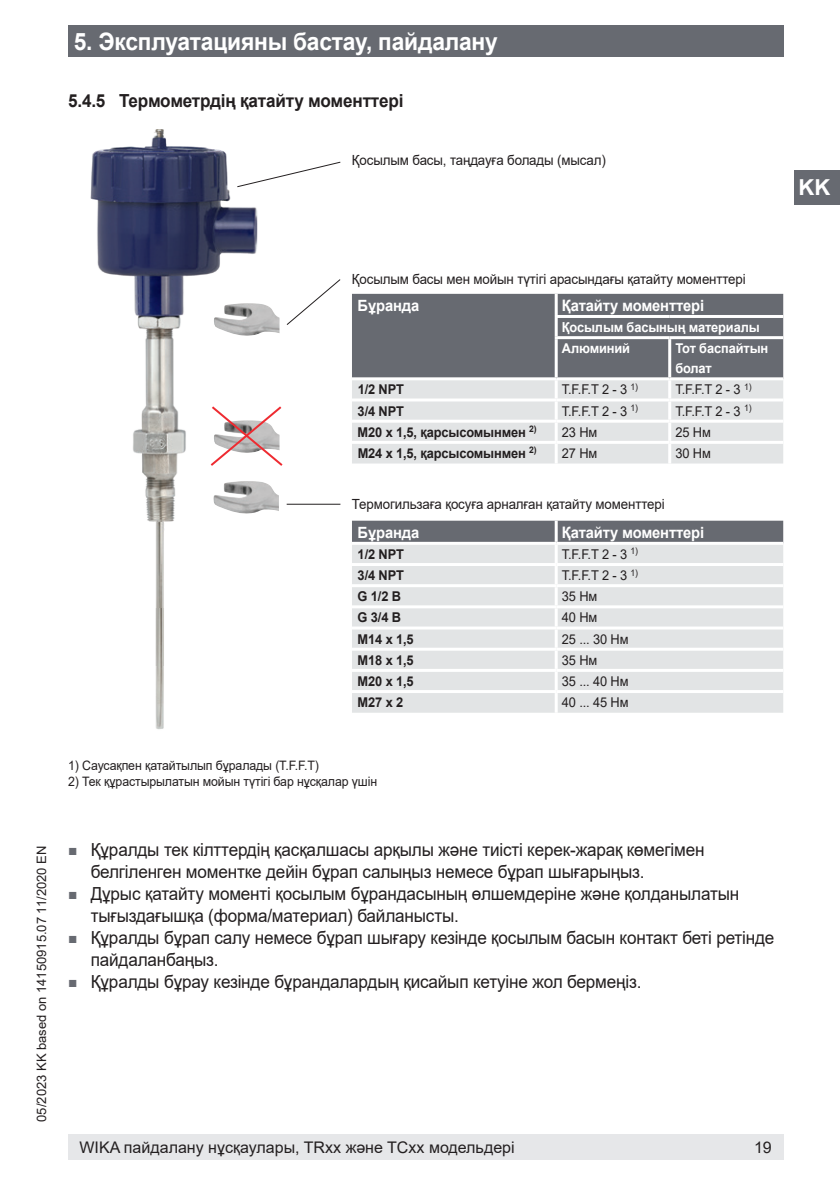
<style>
.page{position:relative;width:840px;height:1191px;background:#fff}
.page>*{position:absolute;margin:0;border:0;box-sizing:border-box;transform-origin:0 0}
.t1{font:700 24px "Arial";letter-spacing:-.01em;color:#fff;scale:.95 1}
.t2{font:700 22px "Arial";color:#fff}
.t3{font:18px/22px "Arial";letter-spacing:-.01em;color:#231f20;scale:.95 1}
.t4{font:700 18px "Arial";letter-spacing:-.01em;color:#231f20;scale:.95 1}
.t5{font:16px "Arial";color:#231f20}
.t6{font:700 15.6px "Arial";letter-spacing:-.01em;color:#fff;scale:.95 1}
.t7{font:14px "Arial";letter-spacing:-.01em;color:#231f20;scale:.95 1}
.t8{font:13.6px "Arial";letter-spacing:-.01em;color:#231f20;scale:.95 1}
.t9{font:700 13.6px "Arial";letter-spacing:-.01em;color:#231f20;scale:.95 1}
.t10{font:700 13.6px/21.2px "Arial";letter-spacing:-.01em;color:#fff;scale:.95 1}
.t11{font:13px "Arial";letter-spacing:-.01em;color:#231f20;scale:.95 1}
.t12{font:13px "Arial";letter-spacing:-.01em;color:#231f20}
.s1{font-size:15.4px;color:#676a71}
</style>
<div class="page">
<div style="left:68px;top:26px;width:714px;height:31px;background:#676a71"></div>
<div style="left:794px;top:170px;width:45px;height:34px;background:#676a71"></div>
<div style="left:68px;top:1134px;width:714px;height:25px;background:#e6e7e9"></div>
<svg style="left:352px;top:294px;width:430px;height:169px;background:#a2a4a9"></svg>
<hr style="left:554px;top:315px;width:115px;height:3px;background:#fff">
<hr style="left:669px;top:315px;width:113px;height:3px;background:#fff">
<hr style="left:554px;top:336px;width:115px;height:3px;background:#fff">
<hr style="left:669px;top:336px;width:113px;height:3px;background:#fff">
<hr style="left:667px;top:339px;width:3px;height:38px;background:#fff">
<hr style="left:554px;top:380px;width:3px;height:18px;background:#fff">
<hr style="left:667px;top:380px;width:3px;height:18px;background:#fff">
<hr style="left:352px;top:398px;width:204px;height:3px;background:#fff">
<hr style="left:556px;top:398px;width:113px;height:3px;background:#fff">
<hr style="left:554px;top:401px;width:3px;height:19px;background:#fff">
<hr style="left:669px;top:398px;width:113px;height:3px;background:#fff">
<hr style="left:667px;top:401px;width:3px;height:19px;background:#fff">
<hr style="left:352px;top:420px;width:204px;height:3px;background:#fff">
<hr style="left:556px;top:420px;width:113px;height:3px;background:#fff">
<hr style="left:554px;top:423px;width:3px;height:18px;background:#fff">
<hr style="left:669px;top:420px;width:113px;height:3px;background:#fff">
<hr style="left:667px;top:423px;width:3px;height:18px;background:#fff">
<hr style="left:352px;top:441px;width:204px;height:3px;background:#fff">
<hr style="left:556px;top:441px;width:113px;height:3px;background:#fff">
<hr style="left:554px;top:444px;width:3px;height:19px;background:#fff">
<hr style="left:669px;top:441px;width:113px;height:3px;background:#fff">
<hr style="left:667px;top:444px;width:3px;height:19px;background:#fff">
<hr style="left:556px;top:377px;width:113px;height:3px;background:#fff">
<hr style="left:669px;top:377px;width:113px;height:3px;background:#fff">
<hr style="left:554px;top:294px;width:3px;height:21px;background:#fff">
<hr style="left:554px;top:318px;width:3px;height:18px;background:#fff">
<hr style="left:554px;top:339px;width:3px;height:38px;background:#fff">
<hr style="left:352px;top:377px;width:204px;height:3px;background:#fff">
<div style="left:352px;top:521px;width:430px;height:21px;background:#676a71"></div>
<div style="left:352px;top:545px;width:430px;height:167px;background:#e2e4e5"></div>
<hr style="left:554px;top:545px;width:3px;height:18px;background:#fff">
<hr style="left:352px;top:563px;width:204px;height:3px;background:#fff">
<hr style="left:556px;top:563px;width:226px;height:3px;background:#fff">
<hr style="left:554px;top:566px;width:3px;height:18px;background:#fff">
<hr style="left:554px;top:587px;width:3px;height:18px;background:#fff">
<hr style="left:352px;top:605px;width:204px;height:3px;background:#fff">
<hr style="left:556px;top:605px;width:226px;height:3px;background:#fff">
<hr style="left:554px;top:608px;width:3px;height:18px;background:#fff">
<hr style="left:352px;top:626px;width:204px;height:3px;background:#fff">
<hr style="left:556px;top:626px;width:226px;height:3px;background:#fff">
<hr style="left:554px;top:629px;width:3px;height:18px;background:#fff">
<hr style="left:352px;top:647px;width:204px;height:3px;background:#fff">
<hr style="left:556px;top:647px;width:226px;height:3px;background:#fff">
<hr style="left:554px;top:650px;width:3px;height:19px;background:#fff">
<hr style="left:352px;top:669px;width:204px;height:3px;background:#fff">
<hr style="left:556px;top:669px;width:226px;height:3px;background:#fff">
<hr style="left:554px;top:672px;width:3px;height:18px;background:#fff">
<hr style="left:352px;top:690px;width:204px;height:3px;background:#fff">
<hr style="left:556px;top:584px;width:226px;height:3px;background:#fff">
<hr style="left:556px;top:690px;width:226px;height:3px;background:#fff">
<hr style="left:554px;top:693px;width:3px;height:19px;background:#fff">
<hr style="left:554px;top:521px;width:3px;height:21px;background:#fff">
<hr style="left:352px;top:584px;width:204px;height:3px;background:#fff">
<img style="left:270px;top:307px;width:9px;height:26px">
<img style="left:270px;top:486px;width:9px;height:25px">
<svg style="left:270px;top:161px;width:71px;height:19px"></svg>
<svg style="left:286px;top:279px;width:55px;height:46px"></svg>
<img style="left:91px;top:129px;width:179px;height:479px">
<img style="left:155px;top:608px;width:9px;height:121px">
<svg style="left:208px;top:404px;width:75px;height:64px"></svg>
<hr style="left:286px;top:504px;width:54px;height:1px;background:#231f20">
<h1 class="t1" style="left:74px;top:24px;width:447px">5. Эксплуатацияны бастау, пайдалану</h1>
<p class="t4" style="left:68px;top:88px;width:354px">5.4.5 Термометрдің қатайту моменттері</p>
<p class="t7" style="left:352px;top:151px;width:268px">Қосылым басы, таңдауға болады (мысал)</p>
<p class="t2" style="left:798px;top:172px;width:33px">KK</p>
<p class="t12" style="left:33px;top:1121px;width:277px;rotate:-90deg">05/2023 KK based on 14150915.07 11/2020 EN</p>
<p class="t7" style="left:352px;top:269px;width:416px">Қосылым басы мен мойын түтігі арасындағы қатайту моменттері</p>
<p class="t6" style="left:357px;top:294px;width:66px">Бұранда</p>
<p class="t6" style="left:561px;top:294px;width:151px">Қатайту моменттері</p>
<p class="t10" style="left:561px;top:317px;width:210px">Қосылым басының материалы<br>Алюминий</p>
<p class="t10" style="left:675px;top:338px;width:99px;line-height:20px">Тот баспайтын болат</p>
<p class="t9" style="left:357px;top:380px;width:50px">1/2 NPT</p>
<p class="t8" style="left:561px;top:380px;width:82px">T.F.F.T 2 - 3 <sup>1)</sup></p>
<p class="t8" style="left:675px;top:380px;width:82px">T.F.F.T 2 - 3 <sup>1)</sup></p>
<p class="t9" style="left:357px;top:401px;width:50px">3/4 NPT</p>
<p class="t8" style="left:561px;top:401px;width:82px">T.F.F.T 2 - 3 <sup>1)</sup></p>
<p class="t8" style="left:675px;top:401px;width:82px">T.F.F.T 2 - 3 <sup>1)</sup></p>
<p class="t9" style="left:357px;top:422px;width:190px">M20 x 1,5, қарсысомынмен <sup>2)</sup></p>
<p class="t8" style="left:561px;top:422px;width:39px">23 Нм</p>
<p class="t8" style="left:675px;top:422px;width:39px">25 Нм</p>
<p class="t9" style="left:357px;top:443px;width:190px">M24 x 1,5, қарсысомынмен <sup>2)</sup></p>
<p class="t8" style="left:561px;top:444px;width:39px">27 Нм</p>
<p class="t8" style="left:675px;top:444px;width:39px">30 Нм</p>
<p class="t7" style="left:352px;top:494px;width:330px">Термогильзаға қосуға арналған қатайту моменттері</p>
<p class="t6" style="left:357px;top:521px;width:66px">Бұранда</p>
<p class="t6" style="left:561px;top:521px;width:151px">Қатайту моменттері</p>
<p class="t9" style="left:357px;top:544px;width:50px">1/2 NPT</p>
<p class="t8" style="left:561px;top:544px;width:82px">T.F.F.T 2 - 3 <sup>1)</sup></p>
<p class="t9" style="left:357px;top:565px;width:50px">3/4 NPT</p>
<p class="t8" style="left:561px;top:566px;width:82px">T.F.F.T 2 - 3 <sup>1)</sup></p>
<p class="t9" style="left:357px;top:587px;width:47px">G 1/2 B</p>
<p class="t8" style="left:561px;top:587px;width:39px">35 Нм</p>
<p class="t9" style="left:357px;top:608px;width:47px">G 3/4 B</p>
<p class="t8" style="left:561px;top:608px;width:39px">40 Нм</p>
<p class="t9" style="left:357px;top:629px;width:60px">M14 x 1,5</p>
<p class="t8" style="left:561px;top:629px;width:72px">25 ... 30 Нм</p>
<p class="t9" style="left:357px;top:650px;width:60px">M18 x 1,5</p>
<p class="t8" style="left:561px;top:650px;width:39px">35 Нм</p>
<p class="t9" style="left:357px;top:671px;width:60px">M20 x 1,5</p>
<p class="t8" style="left:561px;top:671px;width:72px">35 ... 40 Нм</p>
<p class="t9" style="left:357px;top:692px;width:49px">M27 x 2</p>
<p class="t8" style="left:561px;top:693px;width:72px">40 ... 45 Нм</p>
<p class="t11" style="left:68px;top:756px;width:265px">1) Саусақпен қатайтылып бұралады (T.F.F.T)</p>
<p class="t11" style="left:68px;top:772px;width:326px">2) Тек құрастырылатын мойын түтігі бар нұсқалар үшін</p>
<p class="t3" style="left:91px;top:838px;width:647px;text-indent:-23px"><span class="s1">■</span> Құралды тек кілттердің қасқалшасы арқылы және тиісті керек-жарақ көмегімен белгіленген моментке дейін бұрап салыңыз немесе бұрап шығарыңыз.</p>
<p class="t3" style="left:91px;top:882px;width:683px;text-indent:-23px"><span class="s1">■</span> Дұрыс қатайту моменті қосылым бұрандасының өлшемдеріне және қолданылатын тығыздағышқа (форма/материал) байланысты.</p>
<p class="t3" style="left:91px;top:926px;width:720px;text-indent:-23px"><span class="s1">■</span> Құралды бұрап салу немесе бұрап шығару кезінде қосылым басын контакт беті ретінде пайдаланбаңыз.</p>
<p class="t3" style="left:68px;top:970px;width:604px"><span class="s1">■</span> Құралды бұрау кезінде бұрандалардың қисайып кетуіне жол бермеңіз.</p>
<p class="t5" style="left:79px;top:1136px;width:436px">WIKA пайдалану нұсқаулары, TRxx және TCxx модельдері</p>
<p class="t5" style="left:753px;top:1136px;width:19px">19</p>
</div>
